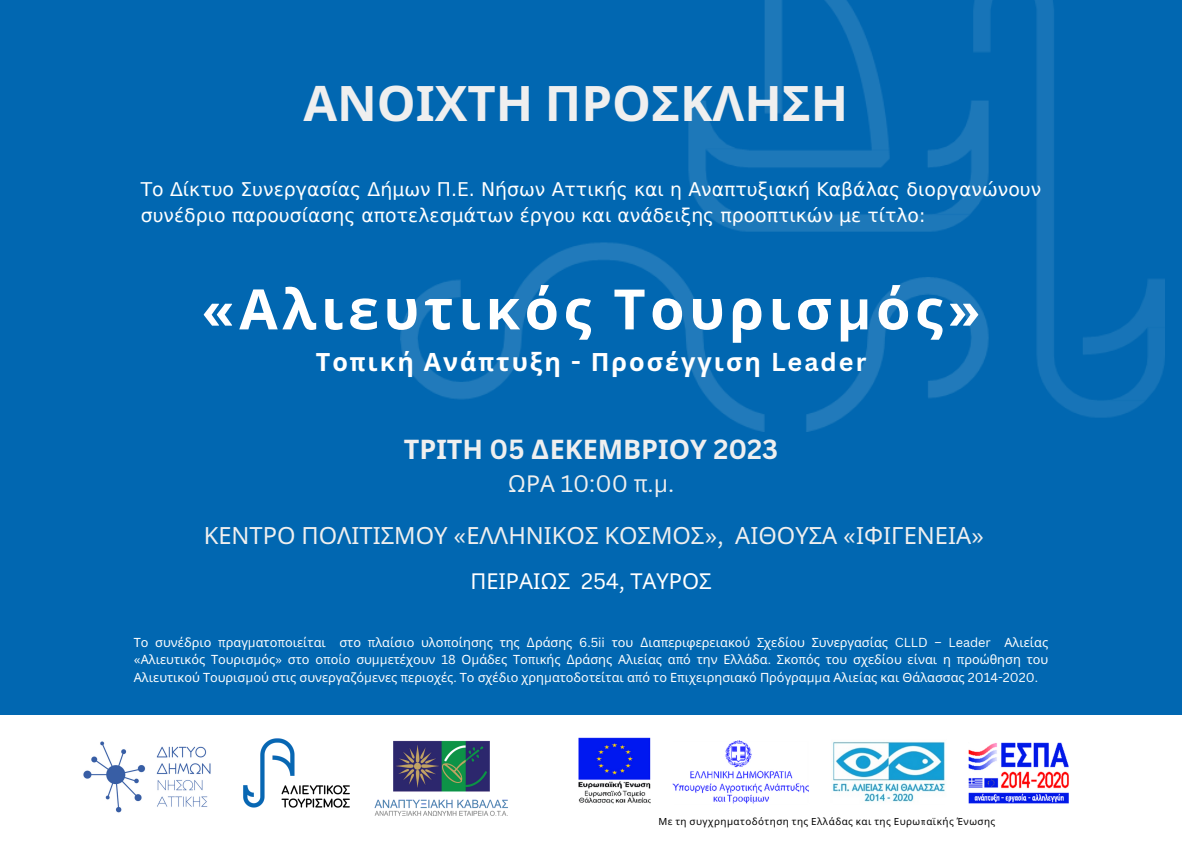
<style>
.page{position:relative;width:1182px;height:844px;background:#fff}
.page>*{position:absolute;margin:0;border:0;box-sizing:border-box;transform-origin:0 0}
.t1{font:700 55.72px "Noto Sans";letter-spacing:.08em;color:#fff}
.t2{font:700 48.9px "Noto Sans";color:#efefef}
.t3{font:700 26.92px "Noto Sans";color:#efefef}
.t4{font:700 25.2px "Noto Sans";letter-spacing:.08em;color:#fff}
.t5{font:23.7px "Noto Sans";color:#efefef}
.t6{font:23.17px "Canva Sans";color:#efefef}
.t7{font:21.9px "Noto Sans";color:#fff}
.t8{font:18.83px/25.9px "DejaVu Sans";color:#fff}
.t9{font:12.67px/17.4px "Noto Sans";color:#fff;text-align:justify}
.t10{font:9.82px "Noto Sans";letter-spacing:.05em;color:#000}
.s1{font-family:"Canva Sans"}
.s2{font-family:"Noto Sans"}
.s3{font-family:"Decalotype"}
</style>
<div class="page">
<div style="left:0;top:0;width:1181px;height:844px;background:#0167b1"></div>
<img style="left:400px;top:0;width:763px;height:431px">
<div style="left:0;top:715px;width:1181px;height:129px;background:#fff"></div>
<img style="left:83px;top:741px;width:128px;height:72px">
<img style="left:243px;top:738px;width:107px;height:70px">
<img style="left:374px;top:740px;width:134px;height:76px">
<img style="left:578px;top:737px;width:491px;height:67px">
<p class="t2" style="left:303px;top:69px;width:546px">ΑΝΟΙΧΤΗ ΠΡΟΣΚΛΗΣΗ</p>
<p class="t8" style="left:141px;top:177px;width:901px">Το Δίκτυο Συνεργασίας Δήμων Π.Ε. Νήσων Αττικής και η Αναπτυξιακή Καβάλας διοργανώνουν συνέδριο παρουσίασης αποτελεσμάτων έργου και ανάδειξης προοπτικών με τίτλο:</p>
<p class="t1" style="left:201px;top:270px;width:780px"><span class="s1">«</span>Αλιευτικός Τουρισ<span class="s1">μ</span>ός<span class="s1">»</span></p>
<p class="t4" style="left:316px;top:344px;width:552px">Το<span class="s1">π</span>ική Ανά<span class="s1">π</span>τυξη <span class="s1">-</span> Προσέγγιση <span class="s1">Leader</span></p>
<p class="t3" style="left:404px;top:430px;width:375px">ΤΡΙΤΗ <span class="s1">05 Δ</span>ΕΚΕΜΒΡΙΟΥ <span class="s1">2023</span></p>
<p class="t6" style="left:507px;top:467px;width:168px">Ω<span class="s2">ΡΑ</span> 10:00 π.μ.</p>
<p class="t5" style="left:204px;top:519px;width:781px">ΚΕΝΤΡΟ ΠΟΛΙΤΙΣΜΟΥ <span class="s1">«</span>ΕΛΛΗΝΙΚΟΣ ΚΟΣΜΟΣ<span class="s1">»,</span> ΑΙΘΟΥΣΑ <span class="s1">«</span>ΙΦΙΓΕΝΕΙΑ<span class="s1">»</span></p>
<p class="t7" style="left:470px;top:566px;width:243px">ΠΕΙΡΑΙ<span class="s1">Ω</span>Σ <span class="s1">254,</span> ΤΑΥΡΟΣ</p>
<p class="t9" style="left:134px;top:633px;width:915px">Το συνέδριο <span class="s1">π</span>ραγ<span class="s1">μ</span>ατο<span class="s1">π</span>οιείται στο <span class="s1">π</span>λαίσιο υλο<span class="s1">π</span>οίησης της <span class="s1">Δ</span>ράσης <span class="s1">6.5ii</span> του <span class="s1">Δ</span>ια<span class="s1">π</span>εριφερειακού Σχεδίου Συνεργασίας <span class="s1">CLLD – Leader</span> Αλιείας <span class="s1">«</span>Αλιευτικός Τουρισ<span class="s1">μ</span>ός<span class="s1">»</span> στο ο<span class="s1">π</span>οίο συ<span class="s1">μμ</span>ετέχουν <span class="s1">18</span> Ο<span class="s1">μ</span>άδες Το<span class="s1">π</span>ικής <span class="s1">Δ</span>ράσης Αλιείας α<span class="s1">π</span>ό την Ελλάδα<span class="s1">.</span> Σκο<span class="s1">π</span>ός του σχεδίου είναι η <span class="s1">π</span>ροώθηση του Αλιευτικού Τουρισ<span class="s1">μ</span>ού στις συνεργαζό<span class="s1">μ</span>ενες <span class="s1">π</span>εριοχές<span class="s1">.</span> Το σχέδιο χρη<span class="s1">μ</span>ατοδοτείται α<span class="s1">π</span>ό το Ε<span class="s1">π</span>ιχειρησιακό Πρόγρα<span class="s1">μμ</span>α Αλιείας και Θάλασσας <span class="s1">2014-2020.</span></p>
<p class="t10" style="left:658px;top:815px;width:338px">Με τη συγχρηματοδότηση της Ελλάδας και της Ευρω<span class="s3">π</span>αϊκής Ένωσης</p>
</div>
